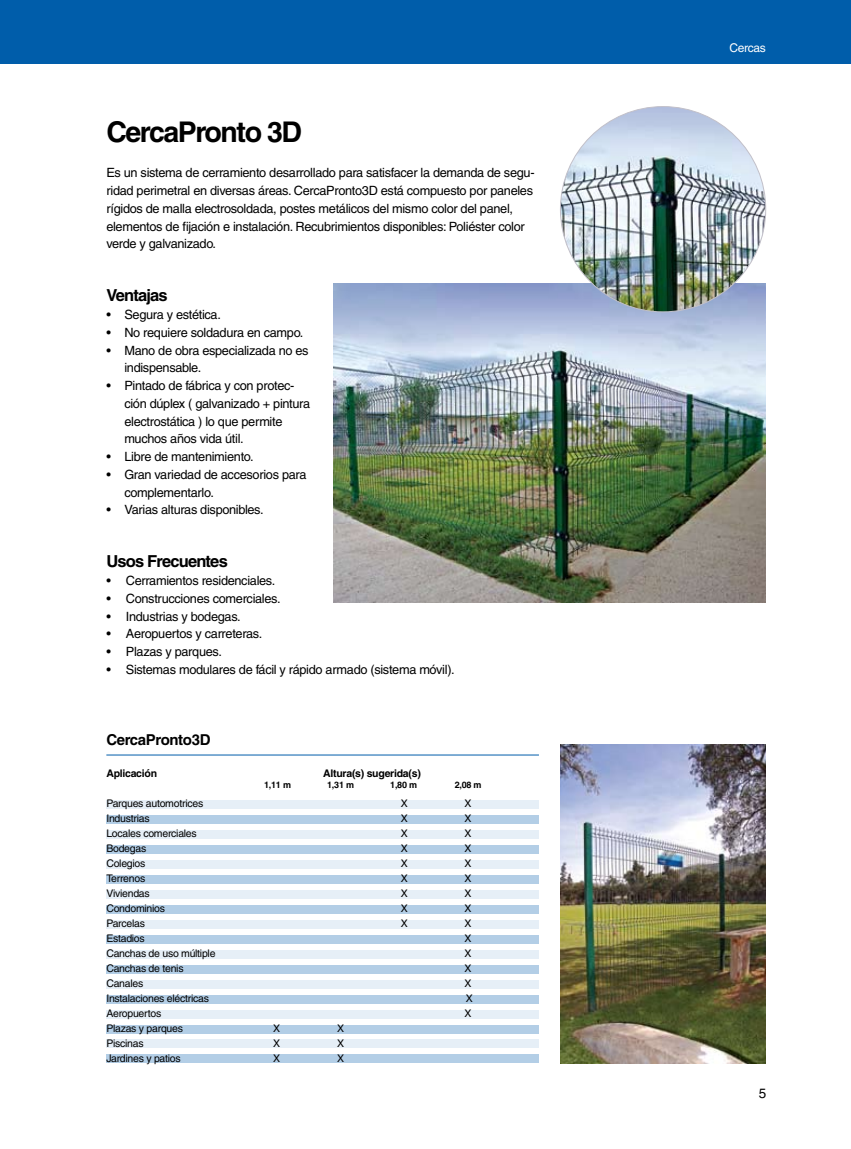
<style>
.page{position:relative;width:851px;height:1149px;background:#fff}
.page>*{position:absolute;margin:0;border:0;box-sizing:border-box;transform-origin:0 0}
.t1{font:700 28.5px "Helvetica LT";letter-spacing:-.05em;color:#000}
.t2{font:700 16.5px "Helvetica LT";letter-spacing:-.05em;color:#000}
.t3{font:700 15px "Helvetica LT";letter-spacing:-.025em;color:#000}
.t4{font:13.5px "Helvetica LT";color:#000}
.t5{font:12.75px/17.7px "Helvetica LT";letter-spacing:-.025em;color:#000}
.t6{font:12px "Helvetica LT";letter-spacing:-.025em;color:#fff}
.t7{font:10.5px "Helvetica LT";letter-spacing:-.025em;color:#000}
.t8{font:700 10.5px "Helvetica LT";letter-spacing:-.025em;color:#000}
.t9{font:700 9px "Helvetica LT";letter-spacing:-.025em;color:#000}
</style>
<div class="page">
<div style="left:0;top:0;width:850px;height:64px;background:#005daa"></div>
<div style="left:106px;top:800px;width:433px;height:8px;background:#e6eff7"></div>
<div style="left:106px;top:949px;width:433px;height:9px;background:#e6eff7"></div>
<div style="left:106px;top:859px;width:433px;height:9px;background:#e6eff7"></div>
<div style="left:106px;top:1009px;width:433px;height:8px;background:#e6eff7"></div>
<div style="left:106px;top:919px;width:433px;height:9px;background:#e6eff7"></div>
<div style="left:106px;top:815px;width:433px;height:8px;background:#b3cee6"></div>
<div style="left:106px;top:964px;width:433px;height:9px;background:#b3cee6"></div>
<div style="left:106px;top:874px;width:433px;height:9px;background:#b3cee6"></div>
<div style="left:106px;top:1024px;width:433px;height:8px;background:#b3cee6"></div>
<div style="left:106px;top:934px;width:433px;height:9px;background:#b3cee6"></div>
<div style="left:106px;top:830px;width:433px;height:8px;background:#e6eff7"></div>
<div style="left:106px;top:979px;width:433px;height:9px;background:#e6eff7"></div>
<div style="left:106px;top:889px;width:433px;height:9px;background:#e6eff7"></div>
<div style="left:106px;top:1039px;width:433px;height:8px;background:#e6eff7"></div>
<div style="left:106px;top:844px;width:433px;height:9px;background:#b3cee6"></div>
<div style="left:106px;top:994px;width:433px;height:8px;background:#b3cee6"></div>
<div style="left:106px;top:904px;width:433px;height:9px;background:#b3cee6"></div>
<div style="left:106px;top:1054px;width:433px;height:8px;background:#b3cee6"></div>
<hr style="left:106px;top:754px;width:433px;height:1px;background:#005daa">
<img style="left:333px;top:284px;width:432px;height:318px">
<img style="left:560px;top:106px;width:205px;height:206px;border-radius:103px">
<img style="left:560px;top:744px;width:205px;height:319px">
<h1 class="t1" style="left:106px;top:114px;width:197px">CercaPronto 3D</h1>
<p class="t5" style="left:106px;top:164px;width:429px">Es un sistema de cerramiento desarrollado para satisfacer la demanda de segu&shy;ridad perimetral en diversas áreas. CercaPronto3D está compuesto por paneles rígidos de malla electrosoldada, postes metálicos del mismo color del panel, elementos de fijación e instalación. Recubrimientos disponibles: Poliéster color verde y galvanizado.</p>
<p class="t2" style="left:106px;top:285px;width:63px">Ventajas</p>
<p class="t5" style="left:106px;top:306px;width:116px">• Segura y estética.</p>
<p class="t5" style="left:106px;top:323px;width:199px">• No requiere soldadura en campo.</p>
<p class="t5" style="left:124px;top:341px;width:186px;text-indent:-18px">• Mano de obra especializada no es indispensable.</p>
<p class="t5" style="left:124px;top:376px;width:187px;text-indent:-18px">• Pintado de fábrica y con protec&shy;ción dúplex ( galvanizado + pintura electrostática ) lo que permite muchos años vida útil.</p>
<p class="t5" style="left:106px;top:447px;width:149px">• Libre de mantenimiento.</p>
<p class="t5" style="left:124px;top:465px;width:183px;text-indent:-18px">• Gran variedad de accesorios para complementarlo.</p>
<p class="t5" style="left:106px;top:500px;width:159px">• Varias alturas disponibles.</p>
<p class="t2" style="left:106px;top:551px;width:123px">Usos Frecuentes</p>
<p class="t5" style="left:106px;top:571px;width:170px">• Cerramientos residenciales.</p>
<p class="t5" style="left:106px;top:589px;width:176px">• Construcciones comerciales.</p>
<p class="t5" style="left:106px;top:607px;width:136px">• Industrias y bodegas.</p>
<p class="t5" style="left:106px;top:624px;width:157px">• Aeropuertos y carreteras.</p>
<p class="t5" style="left:106px;top:642px;width:117px">• Plazas y parques.</p>
<p class="t5" style="left:106px;top:660px;width:350px">• Sistemas modulares de fácil y rápido armado (sistema móvil).</p>
<p class="t3" style="left:106px;top:730px;width:106px">CercaPronto3D</p>
<p class="t8" style="left:106px;top:766px;width:52px">Aplicación</p>
<p class="t8" style="left:323px;top:766px;width:99px">Altura(s) sugerida(s)</p>
<p class="t7" style="left:106px;top:797px;width:98px">Parques automotrices</p>
<p class="t7" style="left:401px;top:797px;width:9px">X</p>
<p class="t7" style="left:464px;top:797px;width:9px">X</p>
<p class="t7" style="left:106px;top:812px;width:45px">Industrias</p>
<p class="t7" style="left:401px;top:812px;width:9px">X</p>
<p class="t7" style="left:464px;top:812px;width:9px">X</p>
<p class="t7" style="left:106px;top:827px;width:92px">Locales comerciales</p>
<p class="t7" style="left:401px;top:827px;width:9px">X</p>
<p class="t7" style="left:464px;top:827px;width:9px">X</p>
<p class="t7" style="left:106px;top:842px;width:41px">Bodegas</p>
<p class="t7" style="left:401px;top:842px;width:9px">X</p>
<p class="t7" style="left:464px;top:842px;width:9px">X</p>
<p class="t7" style="left:106px;top:857px;width:41px">Colegios</p>
<p class="t7" style="left:401px;top:857px;width:9px">X</p>
<p class="t7" style="left:464px;top:857px;width:9px">X</p>
<p class="t7" style="left:106px;top:872px;width:40px">Terrenos</p>
<p class="t7" style="left:401px;top:872px;width:9px">X</p>
<p class="t7" style="left:464px;top:872px;width:9px">X</p>
<p class="t7" style="left:106px;top:887px;width:45px">Viviendas</p>
<p class="t7" style="left:401px;top:887px;width:9px">X</p>
<p class="t7" style="left:464px;top:887px;width:9px">X</p>
<p class="t7" style="left:106px;top:902px;width:60px">Condominios</p>
<p class="t7" style="left:401px;top:902px;width:9px">X</p>
<p class="t7" style="left:464px;top:902px;width:9px">X</p>
<p class="t7" style="left:106px;top:917px;width:40px">Parcelas</p>
<p class="t7" style="left:401px;top:917px;width:9px">X</p>
<p class="t7" style="left:464px;top:917px;width:9px">X</p>
<p class="t7" style="left:106px;top:932px;width:40px">Estadios</p>
<p class="t7" style="left:464px;top:932px;width:9px">X</p>
<p class="t7" style="left:106px;top:947px;width:111px">Canchas de uso múltiple</p>
<p class="t7" style="left:464px;top:947px;width:9px">X</p>
<p class="t7" style="left:106px;top:962px;width:79px">Canchas de tenis</p>
<p class="t7" style="left:464px;top:962px;width:9px">X</p>
<p class="t7" style="left:106px;top:977px;width:38px">Canales</p>
<p class="t7" style="left:464px;top:977px;width:9px">X</p>
<p class="t7" style="left:106px;top:992px;width:104px">Instalaciones eléctricas</p>
<p class="t7" style="left:466px;top:992px;width:9px">X</p>
<p class="t7" style="left:106px;top:1007px;width:56px">Aeropuertos</p>
<p class="t7" style="left:464px;top:1007px;width:9px">X</p>
<p class="t7" style="left:106px;top:1022px;width:78px">Plazas y parques</p>
<p class="t7" style="left:273px;top:1022px;width:9px">X</p>
<p class="t7" style="left:337px;top:1022px;width:9px">X</p>
<p class="t7" style="left:106px;top:1037px;width:39px">Piscinas</p>
<p class="t7" style="left:273px;top:1037px;width:9px">X</p>
<p class="t7" style="left:337px;top:1037px;width:9px">X</p>
<p class="t7" style="left:106px;top:1052px;width:76px">Jardines y patios</p>
<p class="t7" style="left:273px;top:1052px;width:9px">X</p>
<p class="t7" style="left:337px;top:1052px;width:9px">X</p>
<p class="t9" style="left:264px;top:779px;width:28px">1,11 m</p>
<p class="t9" style="left:327px;top:779px;width:28px">1,31 m</p>
<p class="t9" style="left:390px;top:779px;width:28px">1,80 m</p>
<p class="t9" style="left:454px;top:779px;width:28px">2,08 m</p>
<p class="t6" style="left:729px;top:41px;width:38px">Cercas</p>
<p class="t4" style="left:758px;top:1085px;width:9px">5</p>
</div>
